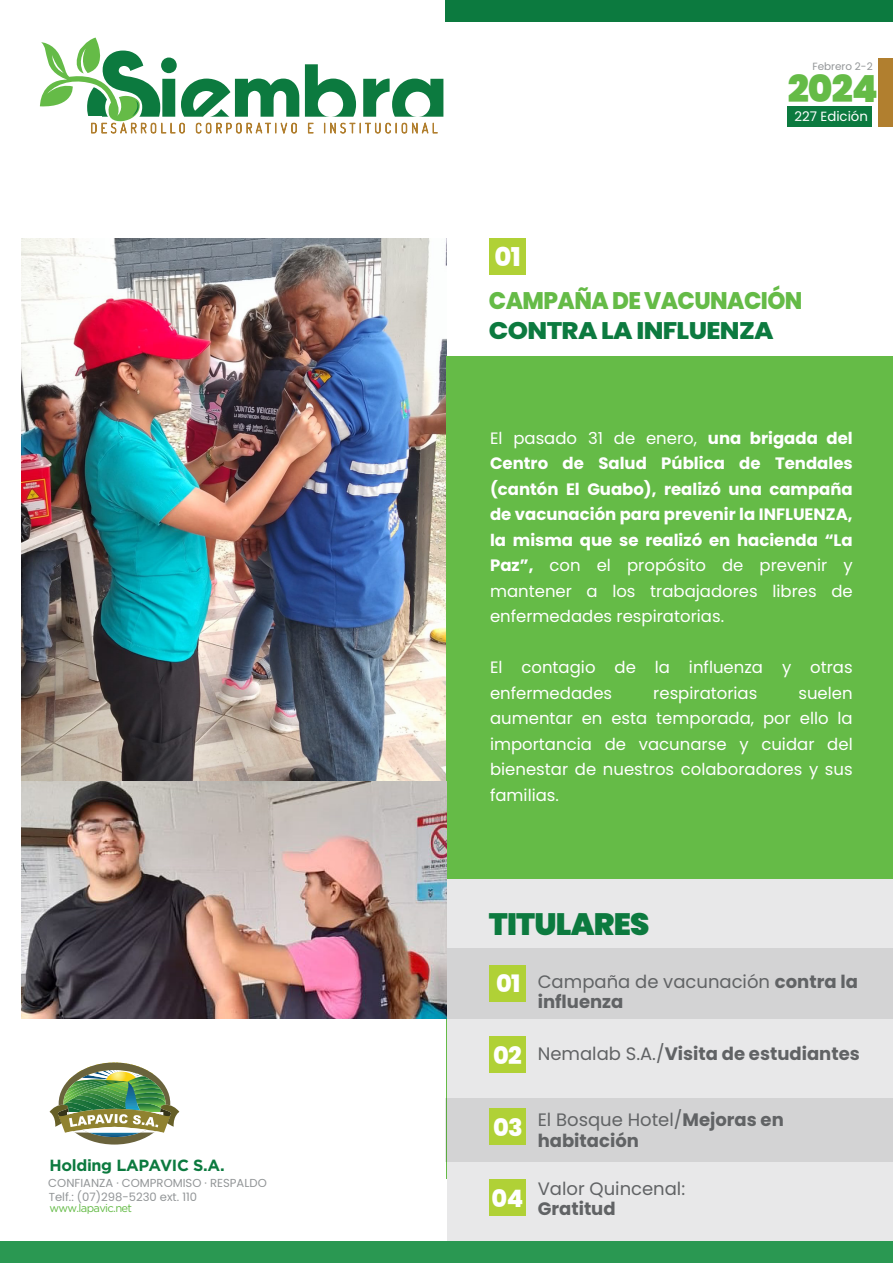
<style>
.page{position:relative;width:893px;height:1263px;background:#fff}
.page>*{position:absolute;margin:0;border:0;box-sizing:border-box;transform-origin:0 0}
.t1{font:900 37.35px "Poppins";color:#65bb47}
.t2{font:900 30.9px "Poppins";letter-spacing:-.025em;color:#0c7a3f}
.t3{font:800 25.95px "Poppins";color:#fff}
.t4{font:800 24px "Poppins";letter-spacing:-.025em;color:#65bb47;scale:.96 1}
.t5{font:800 24px "Poppins";letter-spacing:-.025em;color:#0c7a3f;scale:1.08 1}
.t6{font:800 24px "Poppins";letter-spacing:-.025em;color:#fff}
.t7{font:700 18px/20.4px "Poppins";color:#616365}
.t8{font:18px/20.4px "Poppins";color:#616365}
.t9{font:700 16.5px/25.5px "Poppins";color:#fff;text-align:justify}
.t10{font:16.5px/25.5px "Poppins";color:#fff}
.t11{font:700 16.2px "Gotham";letter-spacing:-.02em;color:#0c7a3f}
.t12{font:13.35px "Poppins";color:#fff}
.t13{font:11.55px/14.2px "Poppins";color:#939698}
.t14{font:11.25px "Gotham";letter-spacing:-.06em;color:#65bb47}
.t15{font:10.5px "Poppins";color:#939698}
.s1{font-weight:400}
.s2{font-weight:700}
</style>
<div class="page">
<img style="left:21px;top:238px;width:426px;height:780px">
<div style="left:490px;top:238px;width:36px;height:36px;background:#b0d136"></div>
<div style="left:446px;top:356px;width:447px;height:822px;background:#65bb47"></div>
<div style="left:788px;top:106px;width:84px;height:21px;background:#0c7a3f"></div>
<svg style="left:40px;top:38px;width:404px;height:96px"></svg>
<img style="left:50px;top:1062px;width:129px;height:82px">
<div style="left:878px;top:58px;width:15px;height:69px;background:#b17f2f"></div>
<div style="left:447px;top:879px;width:446px;height:365px;background:#e8e8e9"></div>
<div style="left:445px;top:948px;width:448px;height:70px;background:#d3d3d4"></div>
<div style="left:445px;top:1098px;width:448px;height:64px;background:#d3d3d4"></div>
<div style="left:490px;top:965px;width:36px;height:36px;background:#b0d136"></div>
<div style="left:490px;top:1037px;width:36px;height:36px;background:#b0d136"></div>
<div style="left:490px;top:1109px;width:36px;height:36px;background:#b0d136"></div>
<div style="left:490px;top:1179px;width:36px;height:36px;background:#b0d136"></div>
<div style="left:0;top:1242px;width:893px;height:21px;background:#2a9852"></div>
<div style="left:445px;top:0;width:448px;height:22px;background:#0c7a3f"></div>
<p class="t11" style="left:50px;top:1154px;width:177px">Holding LAPAVIC S.A.</p>
<p class="t13" style="left:48px;top:1175px;width:220px">CONFIANZA · COMPROMISO · RESPALDO<br>Telf.: (07)298-5230 ext. 110</p>
<p class="t14" style="left:50px;top:1201px;width:84px">www.lapavic.net</p>
<h3 class="t3" style="left:495px;top:241px;width:28px">01</h3>
<p class="t15" style="left:812px;top:60px;width:62px">Febrero 2-2</p>
<h1 class="t1" style="left:788px;top:67px;width:92px">2024</h1>
<p class="t12" style="left:794px;top:108px;width:75px">227 Edición</p>
<h3 class="t4" style="left:489px;top:287px;width:328px">CAMPAÑA DE VACUNACIÓN</h3>
<h3 class="t5" style="left:489px;top:317px;width:265px">CONTRA LA INFLUENZA</h3>
<p class="t9" style="left:490px;top:425px;width:364px"><span class="s1">El pasado 31 de enero,</span> una brigada del Centro de Salud Pública de Tendales (cantón El Guabo), realizó una campaña de vacunación para prevenir la INFLUENZA, la misma que se realizó en hacienda “La Paz”, <span class="s1">con el propósito de prevenir y mantener a los trabajadores libres de enfermedades respiratorias.</span></p>
<p class="t10" style="left:490px;top:655px;width:364px">El contagio de la influenza y otras enfermedades</p>
<p class="t10" style="left:653px;top:680px;width:106px">respiratorias</p>
<p class="t10" style="left:490px;top:680px;width:364px;text-align:justify;text-indent:308px">suelen aumentar en esta temporada, por ello la importancia de vacunarse y cuidar del bienestar de nuestros colaboradores y sus familias.</p>
<h2 class="t2" style="left:489px;top:906px;width:162px">TITULARES</h2>
<h3 class="t6" style="left:496px;top:970px;width:26px">01</h3>
<p class="t8" style="left:538px;top:971px;width:322px">Campaña de vacunación <span class="s2">contra la influenza</span></p>
<p class="t7" style="left:538px;top:1043px;width:324px"><span class="s1">Nemalab S.A./</span>Visita de estudiantes</p>
<h3 class="t6" style="left:493px;top:1042px;width:30px">02</h3>
<h3 class="t6" style="left:493px;top:1114px;width:31px">03</h3>
<p class="t7" style="left:538px;top:1110px;width:248px"><span class="s1">El Bosque Hotel/</span>Mejoras en habitación</p>
<h3 class="t6" style="left:492px;top:1184px;width:33px">04</h3>
<p class="t8" style="left:538px;top:1178px;width:149px">Valor Quincenal:</p>
<p class="t7" style="left:538px;top:1199px;width:79px">Gratitud</p>
</div>
